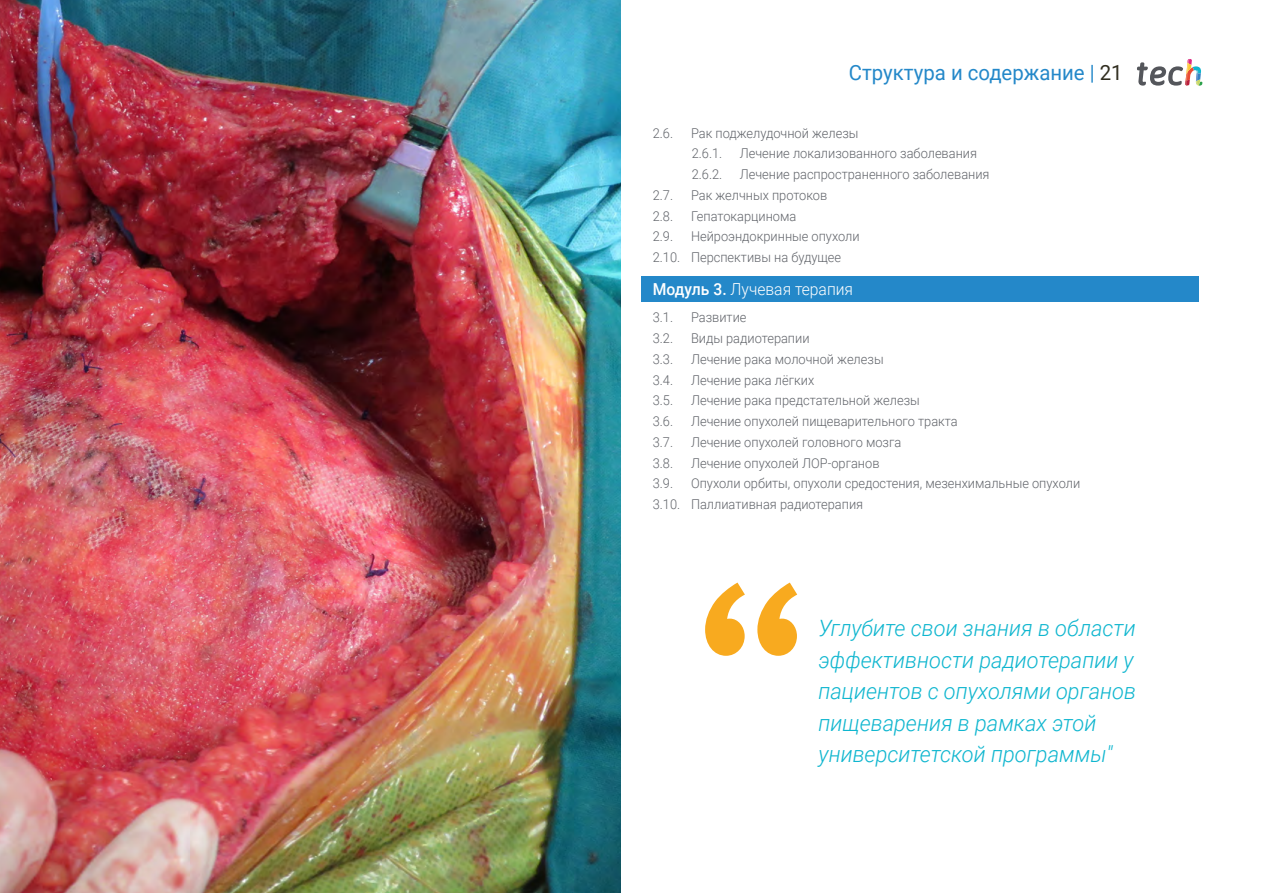
<style>
.page{position:relative;width:1263px;height:893px;background:#fff}
.page>*{position:absolute;margin:0;border:0;box-sizing:border-box;transform-origin:0 0}
.t1{font:italic 300 22.5px/31.5px "Roboto";color:#0fb6cf}
.t2{font:21px "Roboto";color:#2488c9}
.t3{font:300 16.5px "Roboto";color:#fff;scale:.95 1}
.t4{font:300 13.5px/20.7px "Roboto";color:#61646a;scale:.95 1}
.s1{color:#312e20}
.s2{font-weight:500}
</style>
<div class="page">
<div style="left:642px;top:277px;width:557px;height:25px;background:#2488c9"></div>
<svg style="left:1137px;top:59px;width:65px;height:27px"></svg>
<img style="left:0;top:0;width:621px;height:893px">
<svg style="left:705px;top:583px;width:92px;height:73px"></svg>
<h2 class="t2" style="left:849px;top:57px;width:275px">Структура и содержание | <span class="s1">21</span></h2>
<p class="t4" style="left:653px;top:122px;width:23px">2.6.</p>
<p class="t4" style="left:691px;top:122px;width:178px">Рак поджелудочной железы<br>2.6.1.</p>
<p class="t4" style="left:740px;top:143px;width:251px">Лечение локализованного заболевания</p>
<p class="t4" style="left:692px;top:164px;width:34px">2.6.2.</p>
<p class="t4" style="left:740px;top:164px;width:264px">Лечение распространенного заболевания</p>
<p class="t4" style="left:653px;top:184px;width:23px">2.7.</p>
<p class="t4" style="left:691px;top:184px;width:145px">Рак желчных протоков</p>
<p class="t4" style="left:653px;top:205px;width:23px">2.8.</p>
<p class="t4" style="left:691px;top:205px;width:112px">Гепатокарцинома</p>
<p class="t4" style="left:653px;top:226px;width:23px">2.9.</p>
<p class="t4" style="left:653px;top:226px;width:219px;text-indent:38px">Нейроэндокринные опухоли<br>2.10. Перспективы на будущее</p>
<p class="t3" style="left:653px;top:278px;width:212px"><span class="s2">Модуль 3.</span> Лучевая терапия</p>
<p class="t4" style="left:653px;top:307px;width:23px">3.1.</p>
<p class="t4" style="left:691px;top:307px;width:60px">Развитие</p>
<p class="t4" style="left:653px;top:328px;width:23px">3.2.</p>
<p class="t4" style="left:691px;top:328px;width:126px">Виды радиотерапии</p>
<p class="t4" style="left:653px;top:348px;width:23px">3.3.</p>
<p class="t4" style="left:691px;top:348px;width:204px">Лечение рака молочной железы</p>
<p class="t4" style="left:653px;top:369px;width:23px">3.4.</p>
<p class="t4" style="left:691px;top:369px;width:131px">Лечение рака лёгких</p>
<p class="t4" style="left:653px;top:390px;width:23px">3.5.</p>
<p class="t4" style="left:691px;top:390px;width:242px">Лечение рака предстательной железы</p>
<p class="t4" style="left:653px;top:411px;width:23px">3.6.</p>
<p class="t4" style="left:691px;top:411px;width:282px">Лечение опухолей пищеварительного тракта</p>
<p class="t4" style="left:653px;top:431px;width:23px">3.7.</p>
<p class="t4" style="left:691px;top:431px;width:223px">Лечение опухолей головного мозга</p>
<p class="t4" style="left:653px;top:452px;width:23px">3.8.</p>
<p class="t4" style="left:691px;top:452px;width:200px">Лечение опухолей ЛОР-органов</p>
<p class="t4" style="left:653px;top:473px;width:23px">3.9.</p>
<p class="t4" style="left:653px;top:473px;width:451px;text-indent:38px">Опухоли орбиты, опухоли средостения, мезенхимальные опухоли<br>3.10. Паллиативная радиотерапия</p>
<h1 class="t1" style="left:818px;top:611px;width:319px">Углубите свои знания в области эффективности радиотерапии у пациентов с опухолями органов пищеварения в рамках этой университетской программы"</h1>
</div>
